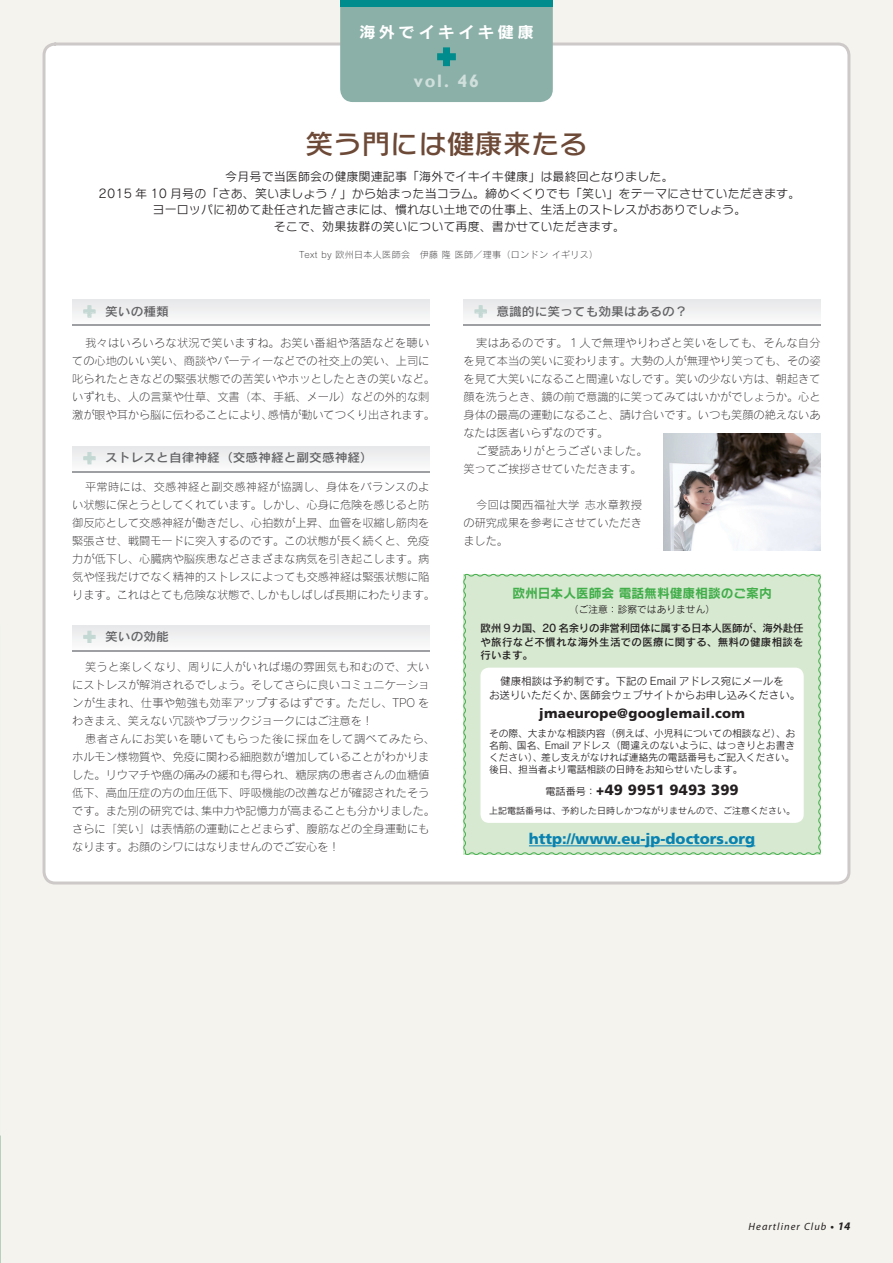
<style>
.page{position:relative;width:893px;height:1263px;background:#f4f3ed}
.page>*{position:absolute;margin:0;border:0;box-sizing:border-box;transform-origin:0 0}
.t1{font:700 31.5px "Gill Sans";color:#008c8c}
.t2{font:27px "Rodin NTLG Pro DB";letter-spacing:-.01em;color:#6d4937;scale:1.05 1}
.t3{font:700 22.5px "Gill Sans";color:#c3d8d2}
.t4{font:700 18px "Gill Sans";color:#fff}
.t5{font:15.6px "Rodin Pro B";letter-spacing:.2em;color:#fff;scale:1.05 1}
.t6{font:900 15px "Frutiger";color:#0882b0}
.t7{font:900 14.85px "Frutiger";letter-spacing:.01em;color:#231f20;scale:.91 1}
.t8{font:900 13.5px "Frutiger";letter-spacing:.02em;color:#231f20}
.t9{font:12.75px "Rodin NTLG Pro B";color:#40ae49}
.t10{font:12.15px "Rodin Pro DB";color:#636366;scale:1.05 1}
.t11{font:12px "Rodin NTLG Pro M";letter-spacing:.01em;color:#231f20}
.t12{font:11.25px/18px "Rodin Pro L";letter-spacing:-.01em;color:#231f20}
.t13{font:11.25px "Rodin Pro L";letter-spacing:.01em;color:#231f20}
.t14{font:11.25px "Rodin Pro L";letter-spacing:.02em;color:#231f20}
.t15{font:11.25px "Rodin Pro L";letter-spacing:.025em;color:#231f20}
.t16{font:11.25px "Rodin Pro L";letter-spacing:.04em;color:#231f20}
.t17{font:10.5px/13.5px "Rodin Pro DB";letter-spacing:.03em;color:#231f20;text-align:justify}
.t18{font:10.5px/13.5px "Rodin Pro M";color:#231f20}
.t19{font:italic 10.5px "Myriad Pro";letter-spacing:.1em;color:#231f20}
.t20{font:10.2px "Rodin Pro M";color:#231f20}
.t21{font:9.75px/12px "Rodin Pro M";color:#231f20;text-align:right}
.t22{font:9px "Rodin Pro M";color:#231f20}
.t23{font:9px "Rodin Pro L";letter-spacing:.04em;color:#231f20}
.s1{font-family:"Rodin Pro M";font-weight:400;font-size:10.2px}
.s2{font-weight:700}
.s3{font-weight:700;font-size:11.55px}
</style>
<div class="page">
<div style="left:44px;top:44px;width:805px;height:839px;background:#fff;border-radius:11px"></div>
<svg style="left:340px;top:0;width:213px;height:102px;background:#80ada6"></svg>
<svg style="left:463px;top:573px;width:358px;height:282px;background:#d3e7ce"></svg>
<div style="left:480px;top:668px;width:324px;height:155px;background:#fff;border-radius:9px"></div>
<hr style="left:529px;top:845px;width:226px;height:1px;background:#0882b0">
<div style="left:72px;top:302px;width:357px;height:24px;background:#9d9fa2"></div>
<div style="left:72px;top:300px;width:357px;height:24px;background:#f1f2f3"></div>
<svg style="left:83px;top:305px;width:13px;height:13px"></svg>
<div style="left:72px;top:449px;width:357px;height:24px;background:linear-gradient(to right,#9d9fa2,#9d9fa2)"></div>
<div style="left:72px;top:446px;width:357px;height:24px;background:#f0f1f2"></div>
<svg style="left:83px;top:452px;width:13px;height:13px"></svg>
<div style="left:72px;top:625px;width:357px;height:24px;background:#f1f2f3"></div>
<svg style="left:83px;top:630px;width:13px;height:13px"></svg>
<div style="left:463px;top:302px;width:358px;height:24px;background:#9d9fa2"></div>
<div style="left:463px;top:300px;width:358px;height:24px;background:#f1f2f3"></div>
<svg style="left:474px;top:305px;width:13px;height:13px"></svg>
<img style="left:663px;top:434px;width:158px;height:117px">
<img style="left:0;top:1144px;width:1px;height:17px">
<p class="t5" style="left:359px;top:21px;width:168px">海外でイキイキ健康</p>
<p class="t1" style="left:437px;top:38px;width:20px">+</p>
<h3 class="t4" style="left:414px;top:71px;width:37px">vol.</h3>
<h3 class="t4" style="left:457px;top:71px;width:23px">46</h3>
<p class="t2" style="left:305px;top:126px;width:270px">笑う門には健康来たる</p>
<p class="t11" style="left:225px;top:169px;width:450px">今月号で当医師会の健康関連記事「海外でイキイキ健康」は最終回となりました。</p>
<p class="t11" style="left:99px;top:186px;width:703px">2015 年 10 月号の「さあ、笑いましょう！」から始まった当コラム。締めくくりでも「笑い」をテーマにさせていただきます。</p>
<p class="t11" style="left:153px;top:202px;width:595px">ヨーロッパに初めて赴任された皆さまには、慣れない土地での仕事上、生活上のストレスがおありでしょう。</p>
<p class="t11" style="left:274px;top:219px;width:353px">そこで、効果抜群の笑いについて再度、書かせていただきます。</p>
<p class="t23" style="left:299px;top:248px;width:301px">Text by 欧州日本人医師会　伊藤隆医師／理事（ロンドンイギリス(</p>
<p class="t3" style="left:83px;top:298px;width:15px">+</p>
<p class="t10" style="left:105px;top:303px;width:62px">笑いの種類</p>
<p class="t14" style="left:85px;top:336px;width:346px">我々はいろいろな状況で笑いますね。お笑い番組や落語などを聴い</p>
<p class="t12" style="left:72px;top:352px;width:359px">ての心地のいい笑い、商談やパーティーなどでの社交上の笑い、上司に</p>
<p class="t13" style="left:72px;top:372px;width:364px">叱られたときなどの緊張状態での苦笑いやホッとしたときの笑いなど。</p>
<p class="t12" style="left:72px;top:388px;width:359px">いずれも、人の言葉や仕草、文書（本、手紙、メール）などの外的な刺</p>
<p class="t12" style="left:268px;top:406px;width:169px">感情が動いてつくり出されます。</p>
<p class="t12" style="left:72px;top:406px;width:202px">激が眼や耳から脳に伝わることにより、</p>
<p class="t3" style="left:83px;top:445px;width:15px">+</p>
<p class="t10" style="left:105px;top:450px;width:257px">ストレスと自律神経（交感神経と副交感神経(</p>
<p class="t15" style="left:85px;top:480px;width:346px">平常時には、交感神経と副交感神経が協調し、身体をバランスのよ</p>
<p class="t12" style="left:72px;top:496px;width:359px">い状態に保とうとしてくれています。しかし、心身に危険を感じると防</p>
<p class="t12" style="left:72px;top:514px;width:359px">御反応として交感神経が働きだし、心拍数が上昇、血管を収縮し筋肉を</p>
<p class="t12" style="left:72px;top:532px;width:359px">緊張させ、戦闘モードに突入するのです。この状態が長く続くと、免疫</p>
<p class="t12" style="left:72px;top:550px;width:359px">力が低下し、心臓病や脳疾患などさまざまな病気を引き起こします。病</p>
<p class="t12" style="left:72px;top:568px;width:359px">気や怪我だけでなく精神的ストレスによっても交感神経は緊張状態に陥</p>
<p class="t12" style="left:257px;top:586px;width:180px">しかもしばしば長期にわたります。</p>
<p class="t12" style="left:72px;top:586px;width:191px">ります。これはとても危険な状態で、</p>
<p class="t3" style="left:83px;top:624px;width:15px">+</p>
<p class="t10" style="left:105px;top:628px;width:62px">笑いの効能</p>
<p class="t12" style="left:72px;top:658px;width:359px;text-align:justify;text-indent:13px">笑うと楽しくなり、周りに人がいれば場の雰囲気も和むので、大いにストレスが解消されるでしょう。そしてさらに良いコミュニケーションが生まれ、仕事や勉強も効率アップするはずです。ただし、TPO をわきまえ、笑えない冗談やブラックジョークにはご注意を!</p>
<p class="t16" style="left:85px;top:732px;width:351px">患者さんにお笑いを聴いてもらった後に採血をして調べてみたら、</p>
<p class="t12" style="left:72px;top:748px;width:359px">ホルモン様物質や、免疫に関わる細胞数が増加していることがわかりま</p>
<p class="t12" style="left:72px;top:766px;width:359px">した。リウマチや癌の痛みの緩和も得られ、糖尿病の患者さんの血糖値</p>
<p class="t12" style="left:72px;top:784px;width:359px">低下、高血圧症の方の血圧低下、呼吸機能の改善などが確認されたそう</p>
<p class="t12" style="left:201px;top:802px;width:235px">集中力や記憶力が高まることも分かりました。</p>
<p class="t12" style="left:72px;top:802px;width:359px">です。また別の研究では、<br>さらに「笑い」は表情筋の運動にとどまらず、腹筋などの全身運動にもなります。お顔のシワにはなりませんのでご安心を!</p>
<p class="t3" style="left:474px;top:298px;width:15px">+</p>
<p class="t10" style="left:496px;top:303px;width:184px">意識的に笑っても効果はあるの?</p>
<p class="t12" style="left:463px;top:334px;width:359px;text-align:justify;text-indent:13px">実はあるのです。１人で無理やりわざと笑いをしても、そんな自分を見て本当の笑いに変わります。大勢の人が無理やり笑っても、その姿を見て大笑いになること間違いなしです。笑いの少ない方は、朝起きて顔を洗うとき、鏡の前で意識的に笑ってみてはいかがでしょうか。心と身体の最高の運動になること、請け合いです。いつも笑顔の絶えないあなたは医者いらずなのです。</p>
<p class="t12" style="left:463px;top:442px;width:186px;text-indent:13px">ご愛読ありがとうございました。笑ってご挨拶させていただきます。</p>
<p class="t12" style="left:585px;top:496px;width:59px">志水章教授</p>
<p class="t12" style="left:463px;top:496px;width:180px;text-indent:13px">今回は関西福祉大学<br>の研究成果を参考にさせていただきました。</p>
<p class="t9" style="left:512px;top:585px;width:261px">欧州日本人医師会電話無料健康相談のご案内</p>
<p class="t21" style="left:569px;top:602px;width:148px">（ご注意：診察ではありません(</p>
<p class="t17" style="left:480px;top:621px;width:325px">欧州 9カ国、20 名余りの非営利団体に属する日本人医師が、海外赴任や旅行など不慣れな海外生活での医療に関する、無料の健康相談を行います。</p>
<p class="t18" style="left:580px;top:674px;width:222px;text-indent:-80px">健康相談は予約制です。下記の Email アドレス宛にメールを<br>医師会ウェブサイトからお申し込みください。</p>
<p class="t18" style="left:489px;top:688px;width:96px">お送りいただくか、</p>
<p class="t8" style="left:539px;top:705px;width:207px">jmaeurope@googlemail.com</p>
<p class="t21" style="left:489px;top:727px;width:308px">その際、大まかな相談内容（例えば、小児科についての相談など）、お<br>Email アドレス（間違えのないように、はっきりとお書き</p>
<p class="t21" style="left:541px;top:739px;width:255px;text-align:left;text-indent:-52px">名前、国名、<br>差し支えがなければ連絡先の電話番号もご記入ください。</p>
<p class="t21" style="left:489px;top:751px;width:55px">ください）、</p>
<p class="t21" style="left:489px;top:763px;width:255px">後日、担当者より電話相談の日時をお知らせいたします。</p>
<p class="t7" style="left:586px;top:781px;width:169px"><span class="s1">：</span>+49 9951 9493 399</p>
<p class="t20" style="left:545px;top:785px;width:42px">電話番号</p>
<p class="t22" style="left:489px;top:805px;width:307px">上記電話番号は、予約した日時しかつながりませんので、ご注意ください。</p>
<p class="t6" style="left:529px;top:830px;width:228px">http://www.eu-jp-doctors.org</p>
<p class="t19" style="left:749px;top:1220px;width:103px">Heartliner Club <span class="s2">•</span> <span class="s3">14</span></p>
</div>
